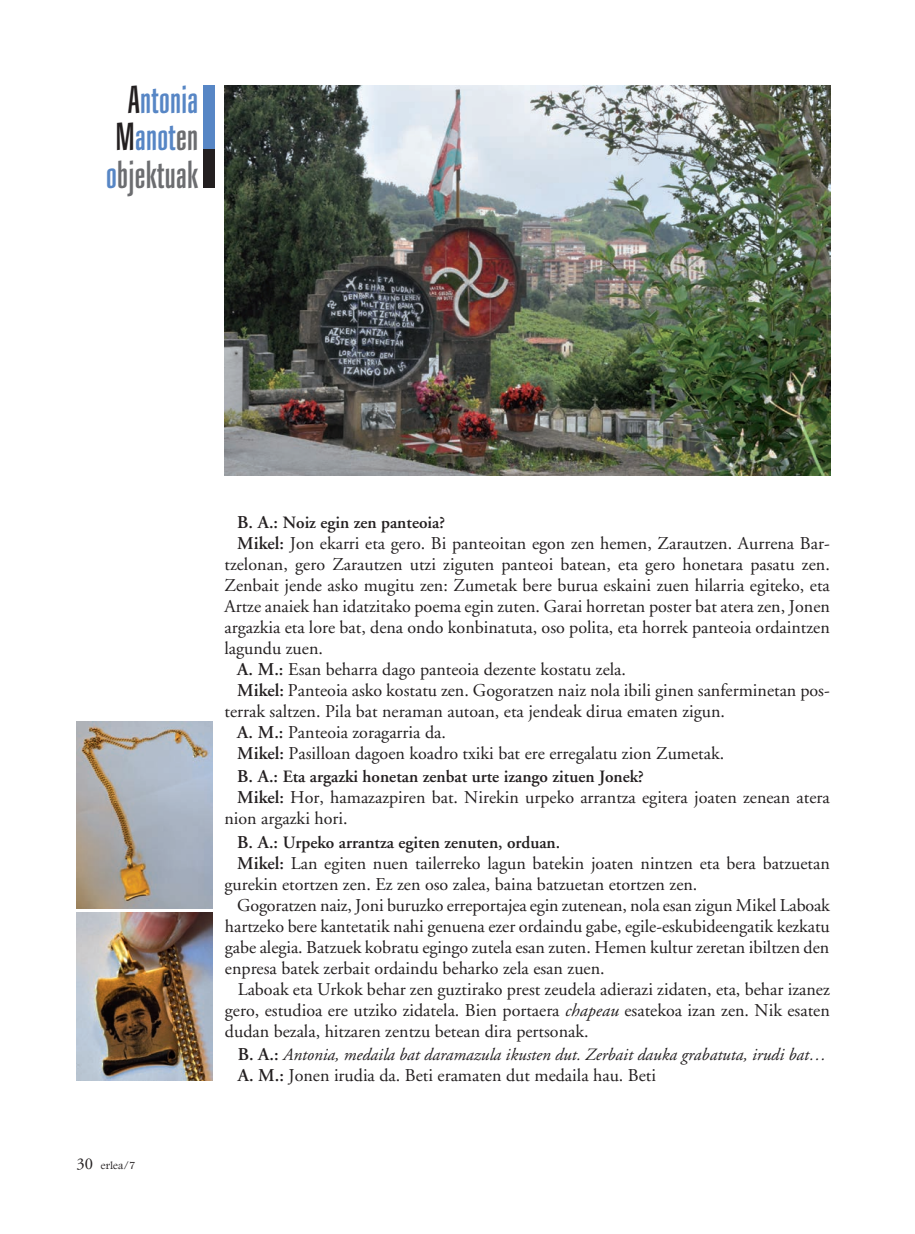
<style>
.page{position:relative;width:915px;height:1234px;background:#fff}
.page>*{position:absolute;margin:0;border:0;box-sizing:border-box;transform-origin:0 0}
.t1{font:500 36px/37.5px "Lance Condensed";letter-spacing:.01em;color:#5786c5;text-align:justify}
.t2{font:18px/21px "Adobe Garamond";color:#231f20}
.t3{font:600 17.25px "Adobe Garamond";color:#231f20}
.t4{font:italic 17.25px "Adobe Garamond";color:#231f20}
.t5{font:11.25px "Footlight MT Light";color:#231f20}
.s1{color:#231f20}
.s2{color:#6c6d70}
.s3{font-family:"Adobe Garamond";font-size:16.5px}
.s4{font-size:18px}
.s5{font-weight:600}
.s6{font-style:italic}
.s7{font-weight:600;font-style:normal;font-size:18px}
</style>
<div class="page">
<div style="left:203px;top:85px;width:12px;height:65px;background:#5786c5"></div>
<div style="left:203px;top:150px;width:12px;height:38px;background:#231f20"></div>
<img style="left:224px;top:85px;width:606px;height:390px">
<img style="left:77px;top:912px;width:135px;height:168px">
<img style="left:77px;top:721px;width:135px;height:186px">
<h1 class="t1" style="left:106px;top:82px;width:93px;text-indent:22px"><span class="s1">A</span>ntonia <span class="s1">M</span>anot<span class="s2">en </span>o<span class="s2">bjektuak</span></h1>
<p class="t5" style="left:77px;top:1158px;width:60px"><span class="s3">30</span> erlea/7</p>
<p class="t3" style="left:237px;top:513px;width:209px"><span class="s4">B. A.:</span> Noiz egin zen panteoia?</p>
<p class="t2" style="left:237px;top:533px;width:594px"><span class="s5">Mikel:</span> Jon ekarri eta gero. Bi panteoitan egon zen hemen, Zarautzen. Aurrena Bar-</p>
<p class="t2" style="left:224px;top:554px;width:606px">tzelonan, gero Zarautzen utzi ziguten panteoi batean, eta gero honetara pasatu zen.</p>
<p class="t2" style="left:224px;top:575px;width:606px">Zenbait jende asko mugitu zen: Zumetak bere burua eskaini zuen hilarria egiteko, eta</p>
<p class="t2" style="left:224px;top:596px;width:606px">Artze anaiek han idatzitako poema egin zuten. Garai horretan poster bat atera zen, Jonen</p>
<p class="t2" style="left:224px;top:617px;width:606px">argazkia eta lore bat, dena ondo konbinatuta, oso polita, eta horrek panteoia ordaintzen</p>
<p class="t2" style="left:224px;top:638px;width:100px">lagundu zuen.</p>
<p class="t2" style="left:237px;top:659px;width:390px"><span class="s5">A. M.:</span> Esan beharra dago panteoia dezente kostatu zela.</p>
<p class="t2" style="left:237px;top:680px;width:594px"><span class="s5">Mikel:</span> Panteoia asko kostatu zen. Gogoratzen naiz nola ibili ginen sanferminetan pos-</p>
<p class="t2" style="left:224px;top:701px;width:502px">terrak saltzen. Pila bat neraman autoan, eta jendeak dirua ematen zigun.</p>
<p class="t2" style="left:237px;top:722px;width:210px"><span class="s5">A. M.:</span> Panteoia zoragarria da.</p>
<p class="t2" style="left:237px;top:743px;width:488px"><span class="s5">Mikel:</span> Pasilloan dagoen koadro txiki bat ere erregalatu zion Zumetak.</p>
<p class="t3" style="left:237px;top:767px;width:408px"><span class="s4">B. A.:</span> Eta argazki honetan zenbat urte izango zituen Jonek?</p>
<p class="t2" style="left:224px;top:787px;width:606px;text-indent:13px"><span class="s5">Mikel:</span> Hor, hamazazpiren bat. Nirekin urpeko arrantza egitera joaten zenean atera nion argazki hori.</p>
<p class="t3" style="left:237px;top:832px;width:324px"><span class="s4">B. A.:</span> Urpeko arrantza egiten zenuten, orduan.</p>
<p class="t2" style="left:224px;top:852px;width:606px;text-indent:13px"><span class="s5">Mikel:</span> Lan egiten nuen tailerreko lagun batekin joaten nintzen eta bera batzuetan gurekin etortzen zen. Ez zen oso zalea, baina batzuetan etortzen zen.</p>
<p class="t2" style="left:225px;top:894px;width:606px;text-align:justify;text-indent:12px">Gogoratzen naiz, Joni buruzko erreportajea egin zutenean, nola esan zigun Mikel Laboak hartzeko bere kantetatik nahi genuena ezer ordaindu gabe, egile-eskubideengatik kezkatu gabe alegia. Batzuek kobratu egingo zutela esan zuten. Hemen kultur zeretan ibiltzen den enpresa batek zerbait ordaindu beharko zela esan zuen.</p>
<p class="t2" style="left:225px;top:978px;width:606px;text-align:justify;text-indent:13px">Laboak eta Urkok behar zen guztirako prest zeudela adierazi zidaten, eta, behar izanez gero, estudioa ere utziko zidatela. Bien portaera <span class="s6">chapeau</span> esatekoa izan zen. Nik esaten dudan bezala, hitzaren zentzu betean dira pertsonak.</p>
<p class="t4" style="left:238px;top:1044px;width:590px"><span class="s7">B. A.:</span> Antonia, medaila bat daramazula ikusten dut. Zerbait dauka grabatuta, irudi bat…</p>
<p class="t2" style="left:238px;top:1064px;width:420px"><span class="s5">A. M.:</span> Jonen irudia da. Beti eramaten dut medaila hau. Beti</p>
</div>
